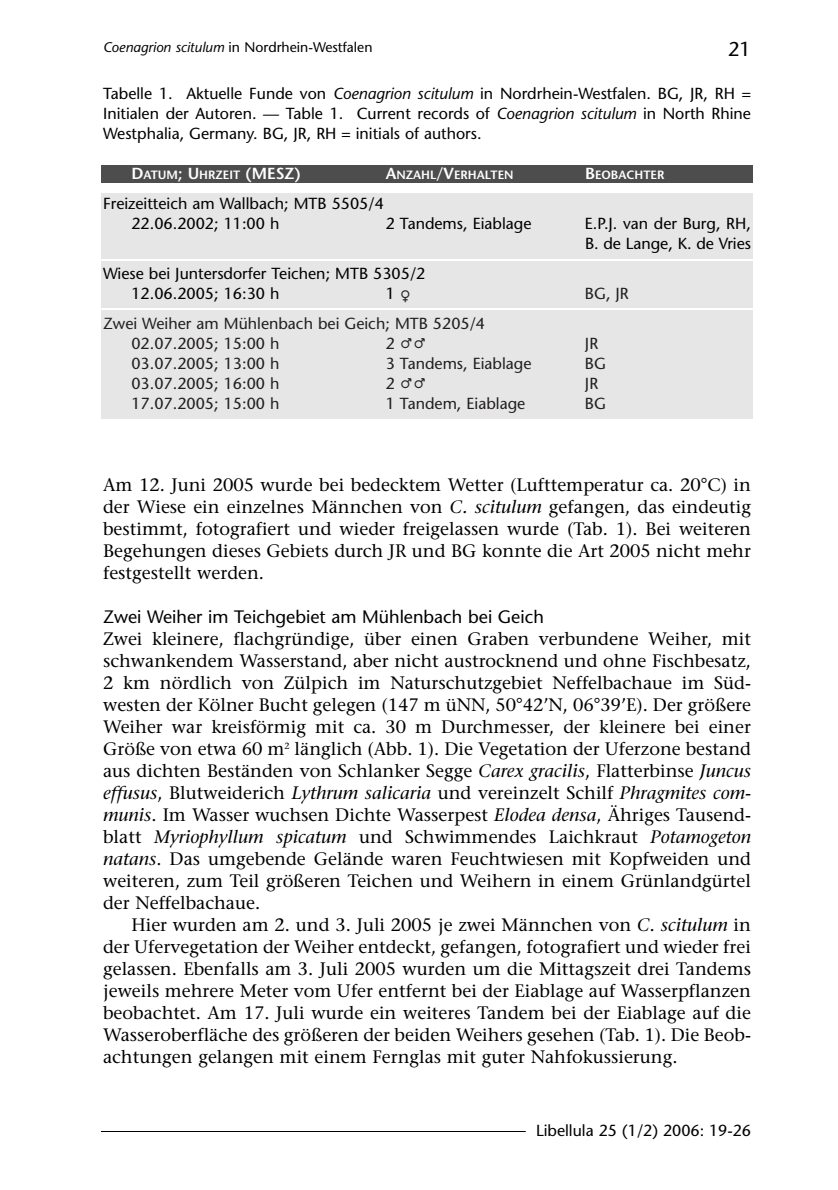
<style>
.page{position:relative;width:838px;height:1190px;background:#fff}
.page>*{position:absolute;margin:0;border:0;box-sizing:border-box;transform-origin:0 0}
.t1{font:20px "Stone Sans";color:#000}
.t2{font:18px/22px "Stone Serif";color:#000;text-align:justify}
.t3{font:18px "Stone Sans";color:#000}
.t4{font:16px/20px "Stone Sans";color:#000}
.t5{font:16px/20px "Stone Sans";color:#231f20}
.t6{font:16px "Quirks ICG";color:#231f20}
.t7{font:14px "Stone Sans";color:#000}
.t8{font:600 12px "Stone Sans";color:#fff}
.s1{font-style:italic}
.s2{font-size:16px}
.s3{font-family:"Quirks ICG";color:#231f20}
.s4{font-family:"Stone Sans"}
</style>
<div class="page">
<div style="left:101px;top:165px;width:652px;height:17px;background:#4d4d4d"></div>
<div style="left:101px;top:193px;width:652px;height:226px;background:#e6e6e6"></div>
<hr style="left:101px;top:1131px;width:425px;height:1px;background:#000">
<hr style="left:101px;top:308px;width:652px;height:2px;background:#fff">
<hr style="left:101px;top:259px;width:652px;height:2px;background:#fff">
<p class="t7" style="left:103px;top:42px;width:271px"><span class="s1">Coenagrion scitulum</span> in Nordrhein-Westfalen</p>
<p class="t1" style="left:728px;top:42px;width:24px">21</p>
<p class="t4" style="left:103px;top:85px;width:650px;text-align:justify">Tabelle 1. Aktuelle Funde von <span class="s1">Coenagrion scitulum</span> in Nordrhein-Westfalen. BG, JR, RH = Initialen der Autoren. — Table 1. Current records of <span class="s1">Coenagrion scitulum</span> in North Rhine Westphalia, Germany. BG, JR, RH = initials of authors.</p>
<p class="t8" style="left:131px;top:170px;width:171px"><span class="s2">D</span>ATUM<span class="s2">; U</span>HRZEIT <span class="s2">(MESZ)</span></p>
<p class="t8" style="left:386px;top:170px;width:129px"><span class="s2">A</span>NZAHL<span class="s2">/V</span>ERHALTEN</p>
<p class="t8" style="left:585px;top:170px;width:81px"><span class="s2">B</span>EOBACHTER</p>
<p class="t4" style="left:131px;top:195px;width:254px;text-indent:-28px">Freizeitteich am Wallbach; MTB 5505/4<br>22.06.2002; 11:00 h</p>
<p class="t4" style="left:386px;top:215px;width:147px">2 Tandems, Eiablage</p>
<p class="t4" style="left:585px;top:215px;width:168px">E.P.J. van der Burg, RH,<br>B. de Lange, K. de Vries</p>
<p class="t4" style="left:131px;top:265px;width:295px;text-indent:-28px">Wiese bei Juntersdorfer Teichen; MTB 5305/2<br>12.06.2005; 16:30 h</p>
<p class="t4" style="left:386px;top:285px;width:27px">1 <span class="s3">O</span></p>
<p class="t5" style="left:585px;top:285px;width:45px">BG, JR</p>
<p class="t5" style="left:131px;top:315px;width:355px;text-indent:-28px">Zwei Weiher am Mühlenbach bei Geich; MTB 5205/4<br>02.07.2005; 15:00 h</p>
<p class="t6" style="left:386px;top:337px;width:42px"><span class="s4">2</span> PP</p>
<p class="t5" style="left:585px;top:335px;width:15px">JR</p>
<p class="t5" style="left:131px;top:355px;width:150px">03.07.2005; 13:00 h</p>
<p class="t5" style="left:386px;top:355px;width:147px">3 Tandems, Eiablage</p>
<p class="t5" style="left:585px;top:355px;width:23px">BG</p>
<p class="t5" style="left:131px;top:375px;width:150px">03.07.2005; 16:00 h</p>
<p class="t6" style="left:386px;top:377px;width:42px"><span class="s4">2</span> PP</p>
<p class="t5" style="left:585px;top:375px;width:15px">JR</p>
<p class="t5" style="left:131px;top:395px;width:150px">17.07.2005; 15:00 h</p>
<p class="t5" style="left:386px;top:395px;width:141px">1 Tandem, Eiablage</p>
<p class="t5" style="left:585px;top:395px;width:23px">BG</p>
<p class="t2" style="left:103px;top:476px;width:649px">Am 12. Juni 2005 wurde bei bedecktem Wetter (Lufttemperatur ca. 20°C) in der Wiese ein einzelnes Männchen von <span class="s1">C. scitulum</span> gefangen, das eindeutig bestimmt, fotografiert und wieder freigelassen wurde (Tab. 1). Bei weiteren Begehungen dieses Gebiets durch JR und BG konnte die Art 2005 nicht mehr festgestellt werden.</p>
<p class="t3" style="left:103px;top:610px;width:442px">Zwei Weiher im Teichgebiet am Mühlenbach bei Geich</p>
<p class="t2" style="left:103px;top:630px;width:650px">Zwei kleinere, flachgründige, über einen Graben verbundene Weiher, mit schwankendem Wasserstand, aber nicht austrocknend und ohne Fischbesatz, 2 km nördlich von Zülpich im Naturschutzgebiet Neffelbachaue im Süd&shy;westen der Kölner Bucht gelegen (147 m üNN, 50°42’N, 06°39’E). Der größere Weiher war kreisförmig mit ca. 30 m Durchmesser, der kleinere bei einer Größe von etwa 60 m<sup>2</sup> länglich (Abb. 1). Die Vegetation der Uferzone bestand aus dichten Beständen von Schlanker Segge <span class="s1">Carex gracilis</span>, Flatterbinse <span class="s1">Juncus effusus</span>, Blutweiderich <span class="s1">Lythrum salicaria</span> und vereinzelt Schilf <span class="s1">Phragmites com&shy;munis</span>. Im Wasser wuchsen Dichte Wasserpest <span class="s1">Elodea densa</span>, Ähriges Tausend&shy;blatt <span class="s1">Myriophyllum spicatum</span> und Schwimmendes Laichkraut <span class="s1">Potamogeton natans</span>. Das umgebende Gelände waren Feuchtwiesen mit Kopfweiden und weiteren, zum Teil größeren Teichen und Weihern in einem Grünlandgürtel der Neffelbachaue.</p>
<p class="t2" style="left:103px;top:916px;width:649px;text-indent:28px">Hier wurden am 2. und 3. Juli 2005 je zwei Männchen von <span class="s1">C. scitulum</span> in der Ufervegetation der Weiher entdeckt, gefangen, fotografiert und wieder frei gelassen. Ebenfalls am 3. Juli 2005 wurden um die Mittagszeit drei Tandems jeweils mehrere Meter vom Ufer entfernt bei der Eiablage auf Wasserpflanzen beobachtet. Am 17. Juli wurde ein weiteres Tandem bei der Eiablage auf die Wasseroberfläche des größeren der beiden Weihers gesehen (Tab. 1). Die Beob&shy;achtungen gelangen mit einem Fernglas mit guter Nahfokussierung.</p>
<p class="t4" style="left:536px;top:1122px;width:217px">Libellula 25 (1/2) 2006: 19-26</p>
</div>
